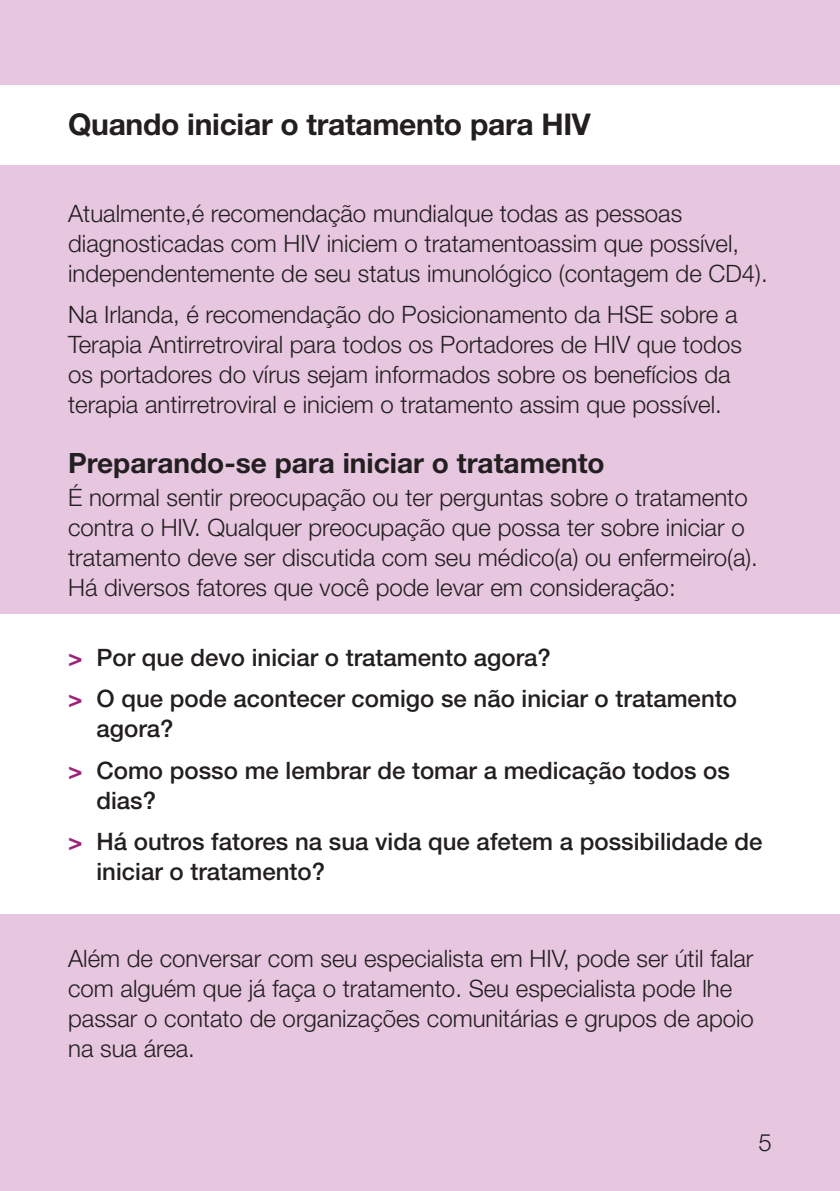
<style>
.page{position:relative;width:840px;height:1191px;background:#fff}
.page>*{position:absolute;margin:0;border:0;box-sizing:border-box;transform-origin:0 0}
.t1{font:700 30px "Helvetica Neue LT Std";letter-spacing:-.01em;color:#231f20}
.t2{font:700 28px "Helvetica Neue LT Std";color:#231f20}
.t3{font:300 24px/30px "Helvetica Neue LT Std";color:#231f20}
.t4{font:500 24px/30px "Helvetica Neue LT Std";color:#231f20}
.s1{font-weight:700;color:#9d237a}
</style>
<div class="page">
<div style="left:0;top:0;width:839px;height:1191px;background:#e7c6df"></div>
<div style="left:0;top:85px;width:839px;height:79px;background:#fff"></div>
<div style="left:0;top:615px;width:839px;height:299px;background:#fff"></div>
<p class="t1" style="left:68px;top:106px;width:524px">Quando iniciar o tratamento para HIV</p>
<p class="t3" style="left:68px;top:198px;width:700px">Atualmente,é recomendação mundialque todas as pessoas diagnosticadas com HIV iniciem o tratamentoassim que possível, independentemente de seu status imunológico (contagem de CD4).</p>
<p class="t3" style="left:68px;top:299px;width:675px">Na Irlanda, é recomendação do Posicionamento da HSE sobre a Terapia Antirretroviral para todos os Portadores de HIV que todos os portadores do vírus sejam informados sobre os benefícios da terapia antirretroviral e iniciem o tratamento assim que possível.</p>
<p class="t2" style="left:68px;top:446px;width:538px">Preparando-se para iniciar o tratamento</p>
<p class="t3" style="left:68px;top:482px;width:691px">É normal sentir preocupação ou ter perguntas sobre o tratamento contra o HIV. Qualquer preocupação que possa ter sobre iniciar o tratamento deve ser discutida com seu médico(a) ou enfermeiro(a).<br>Há diversos fatores que você pode levar em consideração:</p>
<p class="t4" style="left:68px;top:642px;width:484px"><span class="s1">&gt;</span> Por que devo iniciar o tratamento agora?</p>
<p class="t4" style="left:96px;top:683px;width:641px;text-indent:-28px"><span class="s1">&gt;</span> O que pode acontecer comigo se não iniciar o tratamento agora?</p>
<p class="t4" style="left:96px;top:755px;width:634px;text-indent:-28px"><span class="s1">&gt;</span> Como posso me lembrar de tomar a medicação todos os dias?</p>
<p class="t4" style="left:96px;top:826px;width:667px;text-indent:-28px"><span class="s1">&gt;</span> Há outros fatores na sua vida que afetem a possibilidade de iniciar o tratamento?</p>
<p class="t3" style="left:68px;top:943px;width:687px">Além de conversar com seu especialista em HIV, pode ser útil falar com alguém que já faça o tratamento. Seu especialista pode lhe passar o contato de organizações comunitárias e grupos de apoio na sua área.</p>
<p class="t3" style="left:758px;top:1127px;width:15px">5</p>
</div>
